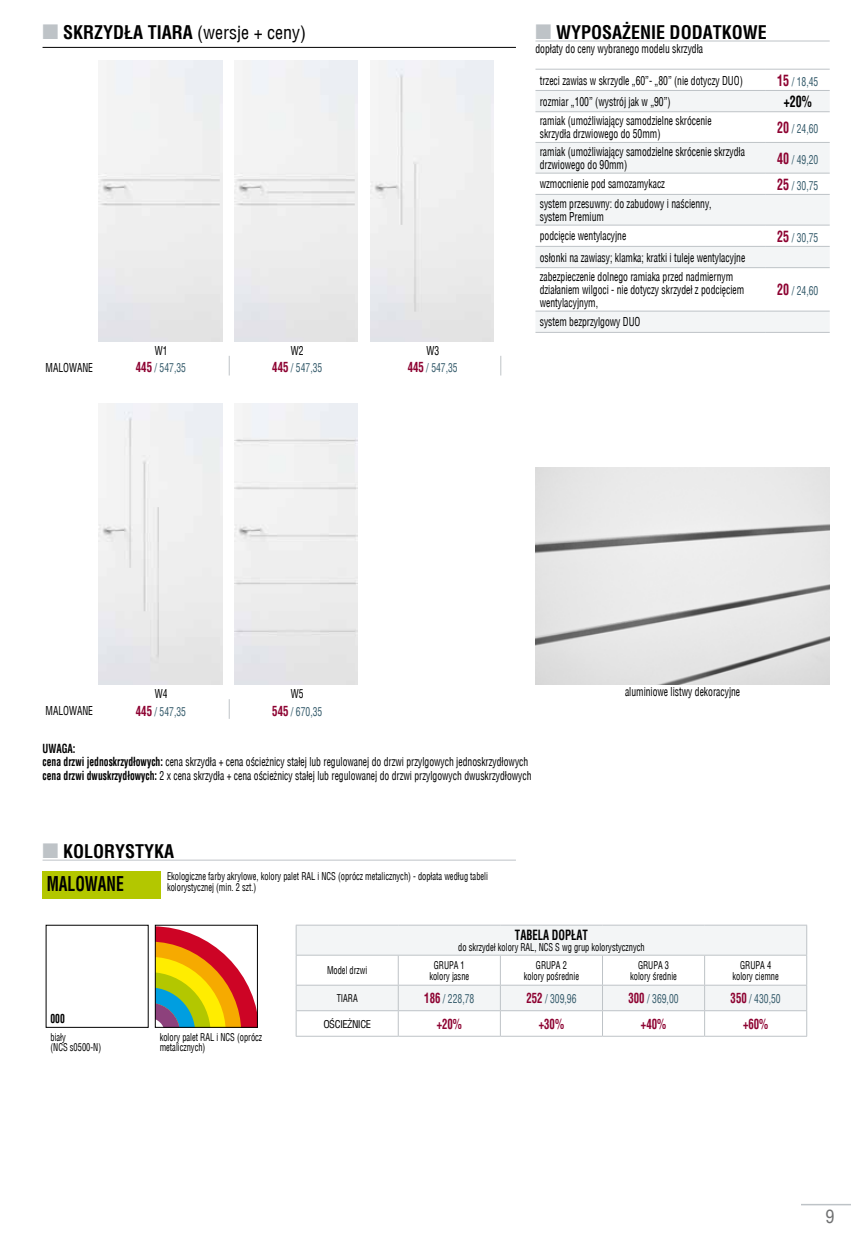
<style>
.page{position:relative;width:851px;height:1234px;background:#fff}
.page>*{position:absolute;margin:0;border:0;box-sizing:border-box;transform-origin:0 0}
.t1{font:700 19.5px "Switzerland Condensed";color:#000;scale:.8 1}
.t2{font:700 18px "Switzerland Condensed";color:#000}
.t3{font:18px "Switzerland Condensed";color:#000}
.t4{font:18px "Switzerland Condensed";color:#707172}
.t5{font:700 15px "Switzerland Condensed";color:#000;scale:.8 1}
.t6{font:700 13.5px "Switzerland Condensed";color:#8d0231;scale:.8 1}
.t7{font:700 13.5px "Switzerland Condensed";color:#000;scale:.8 1}
.t8{font:12px/12.8px "Switzerland Condensed";color:#000;scale:.8 1}
.t9{font:12px "Switzerland Condensed";color:#365c6c;scale:.8 1}
.t10{font:700 12px "Switzerland Condensed";color:#000;scale:.8 1}
.t11{font:10.5px/11.2px "Switzerland Condensed";color:#000;text-align:center;scale:.8 1}
.t12{font:10.5px "Switzerland Condensed";letter-spacing:-.045em;color:#000}
.s1{font-family:"Dixieland Normal";font-weight:400;font-size:21px;color:#bec3c7}
.s2{font-weight:700;font-size:13.5px;color:#8d0231}
.s3{font-weight:700;font-size:15px;color:#8d0231}
.s4{font-weight:700}
</style>
<div class="page">
<hr style="left:800px;top:1203px;width:50px;height:1px;background:#bec3c7">
<svg style="left:535px;top:91px;width:294px;height:241px;fill:#f3f5f6"></svg>
<hr style="left:535px;top:69px;width:230px;height:1px;background:#bec3c7">
<hr style="left:765px;top:69px;width:64px;height:1px;background:#bec3c7">
<hr style="left:535px;top:90px;width:230px;height:1px;background:#bec3c7">
<hr style="left:765px;top:90px;width:64px;height:1px;background:#bec3c7">
<hr style="left:535px;top:111px;width:230px;height:1px;background:#bec3c7">
<hr style="left:765px;top:111px;width:64px;height:1px;background:#bec3c7">
<hr style="left:535px;top:142px;width:230px;height:1px;background:#bec3c7">
<hr style="left:765px;top:142px;width:64px;height:1px;background:#bec3c7">
<hr style="left:535px;top:173px;width:230px;height:1px;background:#bec3c7">
<hr style="left:765px;top:173px;width:64px;height:1px;background:#bec3c7">
<hr style="left:535px;top:194px;width:230px;height:1px;background:#bec3c7">
<hr style="left:765px;top:194px;width:64px;height:1px;background:#bec3c7">
<hr style="left:535px;top:225px;width:230px;height:1px;background:#bec3c7">
<hr style="left:765px;top:225px;width:64px;height:1px;background:#bec3c7">
<hr style="left:535px;top:246px;width:230px;height:1px;background:#bec3c7">
<hr style="left:765px;top:246px;width:64px;height:1px;background:#bec3c7">
<hr style="left:535px;top:267px;width:230px;height:1px;background:#bec3c7">
<hr style="left:765px;top:267px;width:64px;height:1px;background:#bec3c7">
<hr style="left:535px;top:311px;width:230px;height:1px;background:#bec3c7">
<hr style="left:765px;top:311px;width:64px;height:1px;background:#bec3c7">
<hr style="left:535px;top:332px;width:230px;height:1px;background:#bec3c7">
<hr style="left:765px;top:332px;width:64px;height:1px;background:#bec3c7">
<hr style="left:43px;top:47px;width:473px;height:1px;background:#000">
<svg style="left:229px;top:356px;width:1px;height:19px"></svg>
<svg style="left:500px;top:356px;width:1px;height:19px"></svg>
<svg style="left:229px;top:699px;width:1px;height:19px"></svg>
<hr style="left:43px;top:859px;width:473px;height:1px;background:#bec3c7">
<img style="left:370px;top:61px;width:123px;height:280px">
<img style="left:99px;top:403px;width:123px;height:281px">
<div style="left:43px;top:871px;width:118px;height:28px;background:#b3c700"></div>
<svg style="left:157px;top:926px;width:99px;height:99px"></svg>
<div style="left:155px;top:924px;width:103px;height:103px;border:1px solid #000"></div>
<svg style="left:297px;top:925px;width:509px;height:85px;fill:#f3f5f6"></svg>
<hr style="left:296px;top:924px;width:102px;height:1px;background:#bec3c7">
<hr style="left:398px;top:924px;width:102px;height:1px;background:#bec3c7">
<hr style="left:500px;top:924px;width:102px;height:1px;background:#bec3c7">
<hr style="left:602px;top:924px;width:102px;height:1px;background:#bec3c7">
<hr style="left:704px;top:924px;width:103px;height:1px;background:#bec3c7">
<hr style="left:296px;top:954px;width:102px;height:1px;background:#bec3c7">
<hr style="left:398px;top:954px;width:102px;height:1px;background:#bec3c7">
<hr style="left:500px;top:954px;width:102px;height:1px;background:#bec3c7">
<hr style="left:602px;top:954px;width:102px;height:1px;background:#bec3c7">
<hr style="left:704px;top:954px;width:103px;height:1px;background:#bec3c7">
<hr style="left:296px;top:984px;width:102px;height:1px;background:#bec3c7">
<hr style="left:398px;top:984px;width:102px;height:1px;background:#bec3c7">
<hr style="left:500px;top:984px;width:102px;height:1px;background:#bec3c7">
<hr style="left:602px;top:984px;width:102px;height:1px;background:#bec3c7">
<hr style="left:704px;top:984px;width:103px;height:1px;background:#bec3c7">
<hr style="left:296px;top:1010px;width:102px;height:1px;background:#bec3c7">
<svg style="left:296px;top:925px;width:1px;height:110px"></svg>
<hr style="left:398px;top:1010px;width:102px;height:1px;background:#bec3c7">
<svg style="left:398px;top:955px;width:1px;height:80px"></svg>
<hr style="left:500px;top:1010px;width:102px;height:1px;background:#bec3c7">
<svg style="left:500px;top:955px;width:1px;height:80px"></svg>
<hr style="left:602px;top:1010px;width:102px;height:1px;background:#bec3c7">
<svg style="left:602px;top:955px;width:1px;height:80px"></svg>
<hr style="left:704px;top:1010px;width:103px;height:1px;background:#bec3c7">
<svg style="left:704px;top:955px;width:1px;height:80px"></svg>
<svg style="left:806px;top:925px;width:1px;height:110px"></svg>
<hr style="left:296px;top:1035px;width:102px;height:1px;background:#bec3c7">
<hr style="left:398px;top:1035px;width:102px;height:1px;background:#bec3c7">
<hr style="left:500px;top:1035px;width:102px;height:1px;background:#bec3c7">
<hr style="left:602px;top:1035px;width:102px;height:1px;background:#bec3c7">
<hr style="left:704px;top:1035px;width:103px;height:1px;background:#bec3c7">
<img style="left:535px;top:467px;width:294px;height:217px">
<hr style="left:535px;top:41px;width:294px;height:1px;background:#bec3c7">
<h2 class="t2" style="left:43px;top:21px;width:131px"><span class="s1">N</span> SKRZYDŁA TIARA</h2>
<h2 class="t3" style="left:197px;top:21px;width:110px">(wersje + ceny)</h2>
<p class="t8" style="left:155px;top:344px;width:17px">W1</p>
<p class="t8" style="left:291px;top:344px;width:17px">W2</p>
<p class="t8" style="left:426px;top:344px;width:17px">W3</p>
<p class="t8" style="left:46px;top:361px;width:61px">MALOWANE</p>
<p class="t9" style="left:136px;top:361px;width:64px"><span class="s2">445</span> / 547,35</p>
<p class="t9" style="left:272px;top:361px;width:64px"><span class="s2">445</span> / 547,35</p>
<p class="t9" style="left:407px;top:361px;width:64px"><span class="s2">445</span> / 547,35</p>
<h2 class="t2" style="left:535px;top:21px;width:233px"><span class="s1">N</span> WYPOSAŻENIE DODATKOWE</h2>
<p class="t8" style="left:535px;top:42px;width:211px">dopłaty do ceny wybranego modelu skrzydła</p>
<p class="t8" style="left:539px;top:74px;width:255px">trzeci zawias w skrzydle „60”- „80” (nie dotyczy DUO)</p>
<p class="t9" style="left:777px;top:74px;width:53px"><span class="s3">15</span> / 18,45</p>
<p class="t8" style="left:539px;top:95px;width:165px">rozmiar „100” (wystrój jak w „90”)</p>
<p class="t5" style="left:783px;top:93px;width:36px">+20%</p>
<p class="t8" style="left:539px;top:115px;width:216px">ramiak (umożliwiający samodzielne skrócenie skrzydła drzwiowego do 50mm)</p>
<p class="t9" style="left:777px;top:122px;width:53px"><span class="s3">20</span> / 24,60</p>
<p class="t8" style="left:539px;top:145px;width:258px">ramiak (umożliwiający samodzielne skrócenie skrzydła drzwiowego do 90mm)</p>
<p class="t9" style="left:777px;top:152px;width:53px"><span class="s3">40</span> / 49,20</p>
<p class="t8" style="left:539px;top:178px;width:158px">wzmocnienie pod samozamykacz</p>
<p class="t9" style="left:777px;top:178px;width:53px"><span class="s3">25</span> / 30,75</p>
<p class="t8" style="left:539px;top:197px;width:216px">system przesuwny: do zabudowy i naścienny, system Premium</p>
<p class="t8" style="left:539px;top:230px;width:110px">podcięcie wentylacyjne</p>
<p class="t9" style="left:777px;top:230px;width:53px"><span class="s3">25</span> / 30,75</p>
<p class="t8" style="left:539px;top:247px;width:258px;line-height:19.6px">osłonki na zawiasy; klamka; kratki i tuleje wentylacyjne zabezpieczenie dolnego ramiaka przed nadmiernym</p>
<p class="t8" style="left:539px;top:283px;width:257px">działaniem wilgoci - nie dotyczy skrzydeł z podcięciem wentylacyjnym,</p>
<p class="t9" style="left:777px;top:284px;width:53px"><span class="s3">20</span> / 24,60</p>
<p class="t8" style="left:539px;top:315px;width:127px">system bezprzylgowy DUO</p>
<p class="t8" style="left:155px;top:687px;width:17px">W4</p>
<p class="t8" style="left:291px;top:687px;width:17px">W5</p>
<p class="t8" style="left:46px;top:704px;width:61px">MALOWANE</p>
<p class="t9" style="left:136px;top:704px;width:64px"><span class="s2">445</span> / 547,35</p>
<p class="t9" style="left:272px;top:704px;width:64px"><span class="s2">545</span> / 670,35</p>
<p class="t8" style="left:43px;top:742px;width:608px"><span class="s4">UWAGA:<br>cena drzwi jednoskrzydłowych:</span> cena skrzydła + cena ościeżnicy stałej lub regulowanej do drzwi przylgowych jednoskrzydłowych</p>
<p class="t8" style="left:43px;top:769px;width:612px"><span class="s4">cena drzwi dwuskrzydłowych:</span> 2 x cena skrzydła + cena ościeżnicy stałej lub regulowanej do drzwi przylgowych dwuskrzydłowych</p>
<h2 class="t2" style="left:43px;top:840px;width:133px"><span class="s1">N</span> KOLORYSTYKA</h2>
<h1 class="t1" style="left:47px;top:871px;width:98px">MALOWANE</h1>
<p class="t11" style="left:167px;top:870px;width:402px;text-align:left">Ekologiczne farby akrylowe, kolory palet RAL i NCS (oprócz metalicznych) - dopłata według tabeli kolorystycznej (min. 2 szt.)</p>
<p class="t8" style="left:625px;top:685px;width:145px">aluminiowe listwy dekoracyjne</p>
<p class="t10" style="left:50px;top:1010px;width:20px">000</p>
<p class="t11" style="left:50px;top:1031px;width:65px;line-height:10.5px;text-align:left">biały<br>(NCS s0500-N)</p>
<p class="t11" style="left:160px;top:1031px;width:129px;line-height:10.5px;text-align:left">kolory palet RAL i NCS (oprócz metalicznych)</p>
<p class="t7" style="left:515px;top:926px;width:93px">TABELA DOPŁAT</p>
<p class="t11" style="left:458px;top:941px;width:234px">do skrzydeł kolory RAL, NCS S wg grup kolorystycznych</p>
<p class="t11" style="left:327px;top:964px;width:52px">Model drzwi</p>
<p class="t11" style="left:429px;top:959px;width:51px">GRUPA 1 kolory jasne</p>
<p class="t11" style="left:523px;top:959px;width:71px">GRUPA 2<br>kolory pośrednie</p>
<p class="t11" style="left:630px;top:959px;width:60px">GRUPA 3 kolory średnie</p>
<p class="t11" style="left:732px;top:959px;width:59px">GRUPA 4 kolory ciemne</p>
<p class="t11" style="left:336px;top:992px;width:28px">TIARA</p>
<p class="t9" style="left:424px;top:991px;width:64px"><span class="s2">186</span> / 228,78</p>
<p class="t9" style="left:526px;top:991px;width:64px"><span class="s2">252</span> / 309,96</p>
<p class="t9" style="left:628px;top:991px;width:64px"><span class="s2">300</span> / 369,00</p>
<p class="t9" style="left:730px;top:991px;width:64px"><span class="s2">350</span> / 430,50</p>
<p class="t12" style="left:323px;top:1017px;width:49px">OŚCIEŻNICE</p>
<p class="t6" style="left:436px;top:1015px;width:33px">+20%</p>
<p class="t6" style="left:538px;top:1015px;width:33px">+30%</p>
<p class="t6" style="left:641px;top:1015px;width:33px">+40%</p>
<p class="t6" style="left:743px;top:1015px;width:33px">+60%</p>
<h2 class="t4" style="left:825px;top:1205px;width:10px">9</h2>
</div>
